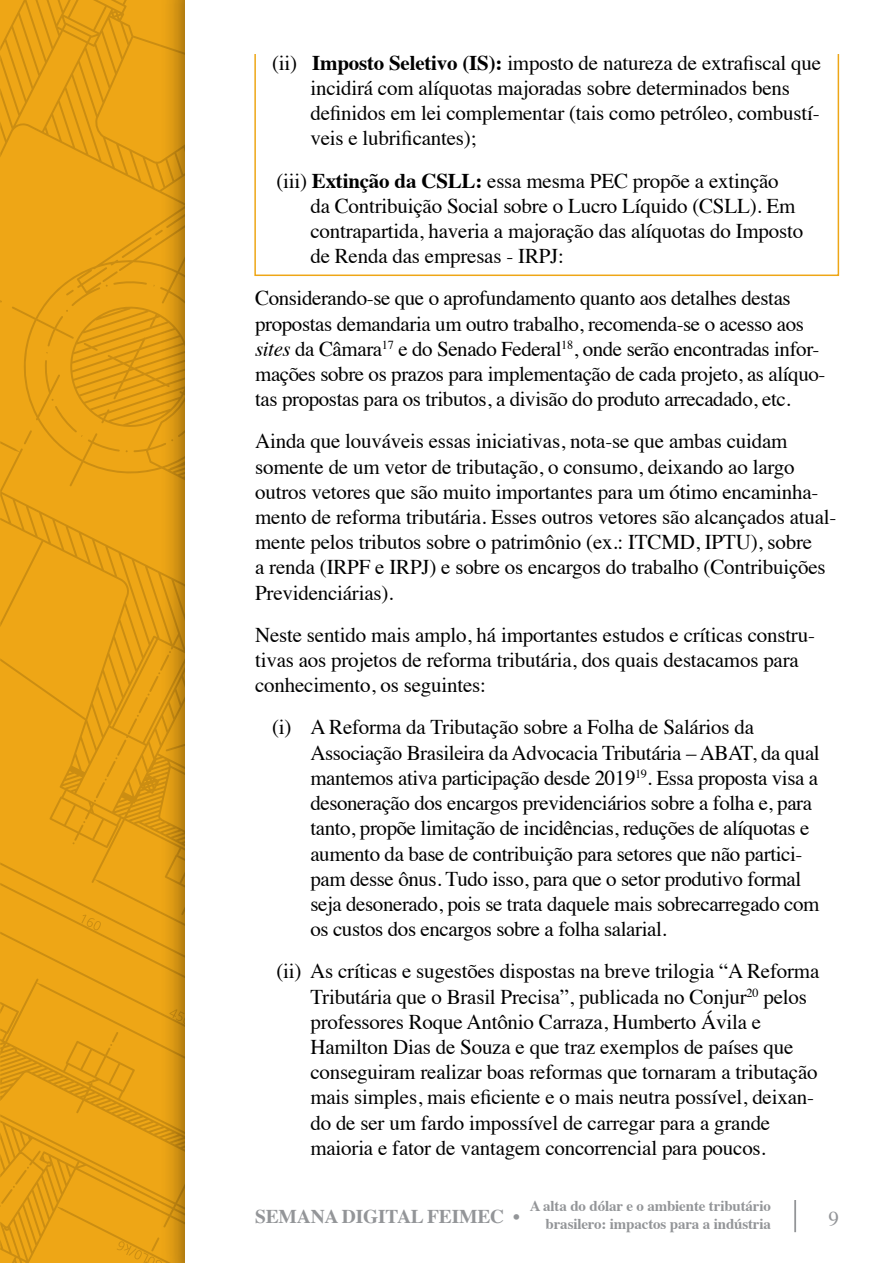
<style>
.page{position:relative;width:893px;height:1263px;background:#fff}
.page>*{position:absolute;margin:0;border:0;box-sizing:border-box;transform-origin:0 0}
.t1{font:21px/25.2px "Times";letter-spacing:-.01em;color:#000}
.t2{font:21px "Times";color:#939598}
.t3{font:700 19.5px "Times";letter-spacing:-.01em;color:#939598}
.t4{font:700 15px/18px "Times";letter-spacing:-.01em;color:#939598;text-align:right}
.s1{font-weight:700}
.s2{font-style:italic}
</style>
<div class="page">
<svg style="left:0;top:0;width:159px;height:862px;fill:#eea616"></svg>
<svg style="left:102px;top:271px;width:45px;height:16px"></svg>
<svg style="left:122px;top:200px;width:37px;height:58px"></svg>
<svg style="left:66px;top:290px;width:8px;height:6px"></svg>
<svg style="left:0;top:862px;width:159px;height:401px;fill:#eea616"></svg>
<svg style="left:110px;top:1032px;width:8px;height:14px"></svg>
<div style="left:159px;top:0;width:734px;height:1263px;background:#000;opacity:.5"></div>
<div style="left:185px;top:0;width:708px;height:1263px;background:#fff"></div>
<hr style="left:794px;top:1200px;width:2px;height:32px;background:#939598">
<div style="left:254px;top:53px;width:585px;height:223px;border:2px solid #eea616"></div>
<p class="t1" style="left:310px;top:48px;width:512px;text-indent:-38px">(ii) <span class="s1">Imposto Seletivo (IS):</span> imposto de natureza de extrafiscal que incidirá com alíquotas majoradas sobre determinados bens definidos em lei complementar (tais como petróleo, combustí&shy;veis e lubrificantes);</p>
<p class="t1" style="left:310px;top:166px;width:494px;text-indent:-34px">(iii) <span class="s1">Extinção da CSLL:</span> essa mesma PEC propõe a extinção da Contribuição Social sobre o Lucro Líquido (CSLL). Em contrapartida, haveria a majoração das alíquotas do Imposto de Renda das empresas - IRPJ:</p>
<p class="t1" style="left:255px;top:284px;width:572px">Considerando-se que o aprofundamento quanto aos detalhes destas propostas demandaria um outro trabalho, recomenda-se o acesso aos <span class="s2">sites</span> da Câmara<sup>17</sup> e do Senado Federal<sup>18</sup>, onde serão encontradas infor&shy;mações sobre os prazos para implementação de cada projeto, as alíquo&shy;tas propostas para os tributos, a divisão do produto arrecadado, etc.</p>
<p class="t1" style="left:255px;top:427px;width:583px">Ainda que louváveis essas iniciativas, nota-se que ambas cuidam somente de um vetor de tributação, o consumo, deixando ao largo outros vetores que são muito importantes para um ótimo encaminha&shy;mento de reforma tributária. Esses outros vetores são alcançados atual&shy;mente pelos tributos sobre o patrimônio (ex.: ITCMD, IPTU), sobre<br>a renda (IRPF e IRPJ) e sobre os encargos do trabalho (Contribuições Previdenciárias).</p>
<p class="t1" style="left:255px;top:620px;width:561px">Neste sentido mais amplo, há importantes estudos e críticas constru&shy;tivas aos projetos de reforma tributária, dos quais destacamos para conhecimento, os seguintes:</p>
<p class="t1" style="left:310px;top:713px;width:511px;text-indent:-38px">(i) A Reforma da Tributação sobre a Folha de Salários da Associação Brasileira da Advocacia Tributária – ABAT, da qual mantemos ativa participação desde 2019<sup>19</sup>. Essa proposta visa a desoneração dos encargos previdenciários sobre a folha e, para tanto, propõe limitação de incidências, reduções de alíquotas e aumento da base de contribuição para setores que não partici&shy;pam desse ônus. Tudo isso, para que o setor produtivo formal seja desonerado, pois se trata daquele mais sobrecarregado com os custos dos encargos sobre a folha salarial.</p>
<p class="t1" style="left:310px;top:957px;width:510px;text-indent:-34px">(ii) As críticas e sugestões dispostas na breve trilogia “A Reforma Tributária que o Brasil Precisa”, publicada no Conjur<sup>20</sup> pelos professores Roque Antônio Carraza, Humberto Ávila e Hamilton Dias de Souza e que traz exemplos de países que conseguiram realizar boas reformas que tornaram a tributação mais simples, mais eficiente e o mais neutra possível, deixan&shy;do de ser um fardo impossível de carregar para a grande maioria e fator de vantagem concorrencial para poucos.</p>
<p class="t3" style="left:255px;top:1198px;width:266px">SEMANA DIGITAL FEIMEC •</p>
<p class="t4" style="left:530px;top:1195px;width:243px">A alta do dólar e o ambiente tributário brasilero: impactos para a indústria</p>
<p class="t2" style="left:829px;top:1199px;width:12px">9</p>
</div>
